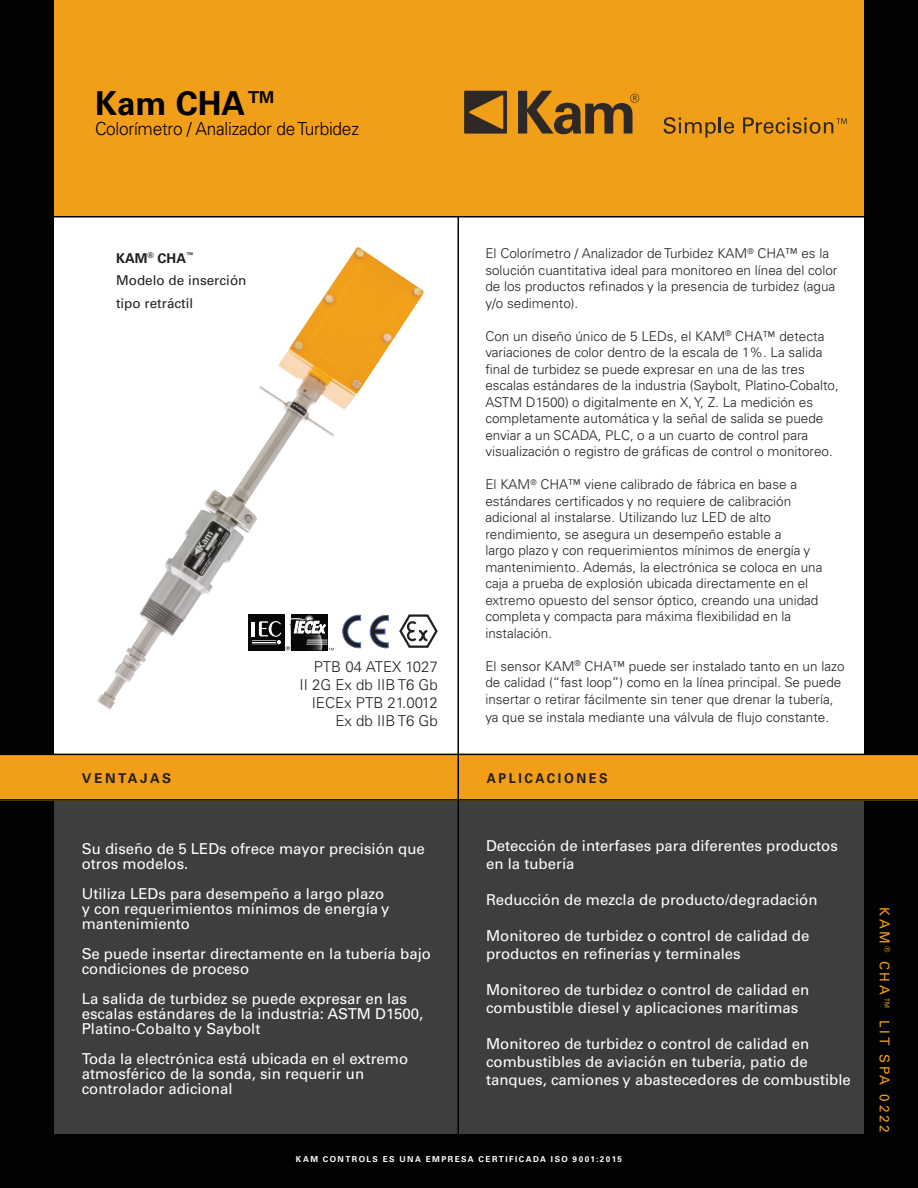
<style>
.page{position:relative;width:918px;height:1188px;background:#fff}
.page>*{position:absolute;margin:0;border:0;box-sizing:border-box;transform-origin:0 0}
.t1{font:700 33px "Univers LT Pro 65";color:#000}
.t2{font:300 18px "Univers LT Pro 45";letter-spacing:-.015em;color:#000;scale:.96 1}
.t3{font:15px/15px "Univers LT Pro 55 Roman";color:#fff}
.t4{font:300 15px/18px "Univers LT Pro 45";color:#231f20;text-align:right}
.t5{font:300 13.5px/16.5px "Univers LT Pro 45";color:#231f20}
.t6{font:13.5px "Univers LT Pro 55 Roman";color:#231f20}
.t7{font:13.5px "Univers LT Pro 55 Roman";letter-spacing:.2em;color:#f19e19}
.t8{font:700 13.5px "Univers LT Pro 65";letter-spacing:.2em;color:#231f20}
.t9{font:700 13.5px "Univers LT Pro 65";letter-spacing:.2em;color:#231f20;scale:.94 1}
.t10{font:700 8.1px "Univers LT Pro 65";letter-spacing:.18em;color:#fff}
</style>
<div class="page">
<div style="left:21px;top:756px;width:897px;height:411px;background:#3e3e3f"></div>
<div style="left:35px;top:0;width:846px;height:216px;background:#f19e19"></div>
<div style="left:0;top:0;width:54px;height:1188px;background:#010203"></div>
<div style="left:864px;top:0;width:54px;height:1176px;background:#010203"></div>
<div style="left:0;top:1134px;width:918px;height:54px;background:#010203"></div>
<hr style="left:0;top:216px;width:918px;height:2px;background:#010203">
<svg style="left:424px;top:614px;width:14px;height:34px"></svg>
<div style="left:0;top:755px;width:918px;height:45px;background:#f19e19"></div>
<hr style="left:458px;top:217px;width:1px;height:917px;background:#010203">
<hr style="left:0;top:799px;width:918px;height:2px;background:#010203">
<hr style="left:0;top:754px;width:918px;height:1px;background:#010203">
<img style="left:97px;top:247px;width:327px;height:463px">
<svg style="left:464px;top:91px;width:43px;height:43px"></svg>
<svg style="left:518px;top:91px;width:121px;height:43px"></svg>
<svg style="left:664px;top:117px;width:70px;height:21px"></svg>
<svg style="left:743px;top:117px;width:104px;height:17px"></svg>
<div style="left:248px;top:614px;width:37px;height:36px;background:#060706"></div>
<svg style="left:252px;top:614px;width:82px;height:36px"></svg>
<p class="t1" style="left:95px;top:83px;width:185px">Kam CHA™</p>
<p class="t2" style="left:95px;top:118px;width:276px">Colorímetro / Analizador de Turbidez</p>
<p class="t8" style="left:116px;top:250px;width:79px">KAM<sup>®</sup> CHA<sup>™</sup></p>
<p class="t6" style="left:116px;top:272px;width:132px">Modelo de inserción</p>
<p class="t6" style="left:116px;top:295px;width:79px">tipo retráctil</p>
<p class="t4" style="left:314px;top:657px;width:126px">PTB 04 ATEX 1027</p>
<p class="t4" style="left:300px;top:675px;width:140px">II 2G Ex db IIB T6 Gb<br>IECEx PTB 21.0012<br>Ex db IIB T6 Gb</p>
<p class="t5" style="left:485px;top:245px;width:354px">El Colorímetro / Analizador de Turbidez KAM<sup>®</sup> CHA™ es la solución cuantitativa ideal para monitoreo en línea del color de los productos refinados y la presencia de turbidez (agua y/o sedimento).</p>
<p class="t5" style="left:485px;top:327px;width:355px">Con un diseño único de 5 LEDs, el KAM<sup>®</sup> CHA™ detecta variaciones de color dentro de la escala de 1%. La salida final de turbidez se puede expresar en una de las tres escalas estándares de la industria (Saybolt, Platino-Cobalto, ASTM D1500) o digitalmente en X, Y, Z. La medición es completamente automática y la señal de salida se puede enviar a un SCADA, PLC, o a un cuarto de control para visualización o registro de gráficas de control o monitoreo.</p>
<p class="t5" style="left:485px;top:476px;width:339px">El KAM<sup>®</sup> CHA™ viene calibrado de fábrica en base a estándares certificados y no requiere de calibración adicional al instalarse. Utilizando luz LED de alto rendimiento, se asegura un desempeño estable a<br>largo plazo y con requerimientos mínimos de energía y mantenimiento. Además, la electrónica se coloca en una caja a prueba de explosión ubicada directamente en el extremo opuesto del sensor óptico, creando una unidad completa y compacta para máxima flexibilidad en la instalación.</p>
<p class="t5" style="left:485px;top:657px;width:361px">El sensor KAM<sup>®</sup> CHA™ puede ser instalado tanto en un lazo de calidad (“fast loop”) como en la línea principal. Se puede insertar o retirar fácilmente sin tener que drenar la tubería,</p>
<p class="t5" style="left:485px;top:708px;width:345px">ya que se instala mediante una válvula de flujo constante.</p>
<p class="t8" style="left:82px;top:770px;width:91px">VENTAJAS</p>
<p class="t9" style="left:487px;top:770px;width:130px">APLICACIONES</p>
<p class="t3" style="left:82px;top:841px;width:345px">Su diseño de 5 LEDs ofrece mayor precisión que otros modelos.</p>
<p class="t3" style="left:82px;top:886px;width:309px">Utiliza LEDs para desempeño a largo plazo y con requerimientos mínimos de energía y mantenimiento</p>
<p class="t3" style="left:82px;top:946px;width:351px">Se puede insertar directamente en la tubería bajo condiciones de proceso</p>
<p class="t3" style="left:82px;top:991px;width:343px">La salida de turbidez se puede expresar en las escalas estándares de la industria: ASTM D1500,<br>Platino-Cobalto y Saybolt</p>
<p class="t3" style="left:82px;top:1051px;width:328px">Toda la electrónica está ubicada en el extremo atmosférico de la sonda, sin requerir un controlador adicional</p>
<p class="t3" style="left:486px;top:837px;width:353px;line-height:18px">Detección de interfases para diferentes productos en la tubería</p>
<p class="t3" style="left:486px;top:892px;width:333px">Reducción de mezcla de producto/degradación</p>
<p class="t3" style="left:486px;top:927px;width:325px;line-height:18px">Monitoreo de turbidez o control de calidad de productos en refinerías y terminales</p>
<p class="t3" style="left:486px;top:981px;width:325px;line-height:18px">Monitoreo de turbidez o control de calidad en combustible diesel y aplicaciones marítimas</p>
<p class="t3" style="left:486px;top:1035px;width:366px;line-height:18px">Monitoreo de turbidez o control de calidad en combustibles de aviación en tubería, patio de tanques, camiones y abastecedores de combustible</p>
<p class="t10" style="left:296px;top:1154px;width:328px">KAM CONTROLS ES UNA EMPRESA CERTIFICADA ISO 9001:2015</p>
<p class="t7" style="left:893px;top:907px;width:227px;rotate:90deg">KAM <sup>®</sup> CHA™ LIT SPA 0222</p>
</div>
